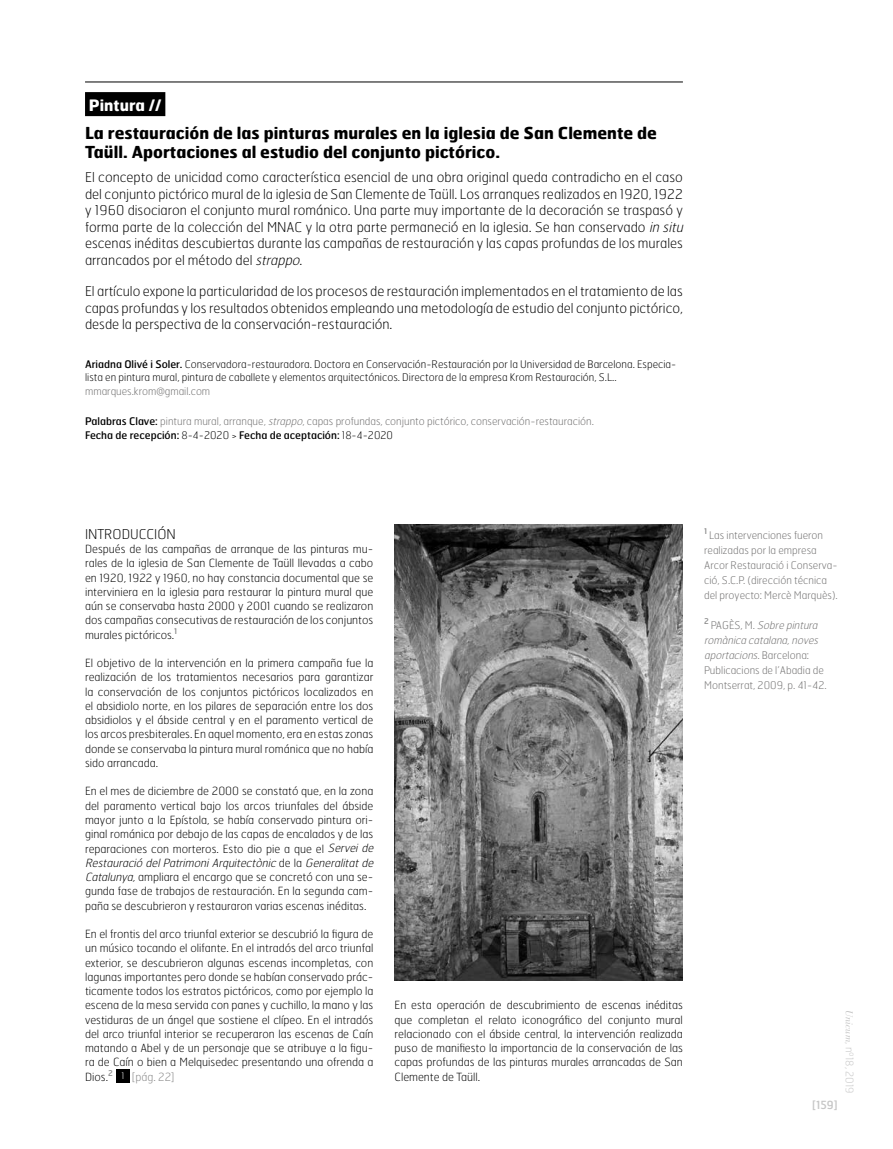
<style>
.page{position:relative;width:893px;height:1149px;background:#fff}
.page>*{position:absolute;margin:0;border:0;box-sizing:border-box;transform-origin:0 0}
.t1{font:700 16.5px/18.8px "Hermes";color:#000}
.t2{font:700 15.75px "Hermes";color:#fff}
.t3{font:100 13.5px/16.5px "Hermes";color:#000}
.t4{font:100 11.25px/14.2px "Hermes";color:#000;text-align:justify}
.t5{font:11.25px "Hermes";color:#c6c6c6}
.t6{font:100 10.5px/15px "Hermes";color:#706f6f}
.t7{font:100 10.5px/13.5px "Hermes";color:#000}
.t8{font:100 10.5px "Hermes";color:#c6c6c6}
.s1{font-style:italic}
.s2{font-weight:400}
.s3{font-weight:400;color:#000}
.s4{color:#000}
.s5{font-size:9px;color:#fff}
.s6{color:#878787}
.s7{font-family:"Bodoni Std";font-weight:400;font-style:italic}
</style>
<div class="page">
<hr style="left:85px;top:82px;width:598px;height:1px;background:#000">
<div style="left:85px;top:92px;width:80px;height:24px;background:#000"></div>
<div style="left:116px;top:1068px;width:14px;height:13px;background:#000"></div>
<img style="left:395px;top:524px;width:288px;height:456px">
<h2 class="t2" style="left:89px;top:95px;width:74px">Pintura //</h2>
<h1 class="t1" style="left:85px;top:123px;width:573px">La restauración de las pinturas murales en la iglesia de San Clemente de<br>Taüll. Aportaciones al estudio del conjunto pictórico.</h1>
<p class="t3" style="left:85px;top:169px;width:603px">El concepto de unicidad como característica esencial de una obra original queda contradicho en el caso del conjunto pictórico mural de la iglesia de San Clemente de Taüll. Los arranques realizados en 1920, 1922 y 1960 disociaron el conjunto mural románico. Una parte muy importante de la decoración se traspasó y forma parte de la colección del MNAC y la otra parte permaneció en la iglesia. Se han conservado <span class="s1">in situ </span>escenas inéditas descubiertas durante las campañas de restauración y las capas profundas de los murales arrancados por el método del <span class="s1">strappo</span>.</p>
<p class="t3" style="left:85px;top:283px;width:599px;text-align:justify">El artículo expone la particularidad de los procesos de restauración implementados en el tratamiento de las capas profundas y los resultados obtenidos empleando una metodología de estudio del conjunto pictórico, desde la perspectiva de la conservación-restauración.</p>
<p class="t7" style="left:85px;top:356px;width:593px"><span class="s2">Ariadna Olivé i Soler.</span> Conservadora-restauradora. Doctora en Conservación-Restauración por la Universidad de Barcelona. Especia&shy;lista en pintura mural, pintura de caballete y elementos arquitectónicos. Directora de la empresa Krom Restauración, S.L..</p>
<p class="t6" style="left:85px;top:383px;width:127px">mmarques.krom@gmail.com</p>
<p class="t6" style="left:85px;top:413px;width:510px;line-height:14.2px"><span class="s3">Palabras Clave:</span> pintura mural, arranque, <span class="s1">strappo</span>, capas profundas, conjunto pictórico, conservación-restauración.<br><span class="s3">Fecha de recepción:</span> <span class="s4">8-4-2020 &gt;</span> <span class="s3">Fecha de aceptación:</span> <span class="s4">18-4-2020</span></p>
<p class="t3" style="left:85px;top:525px;width:92px">INTRODUCCIÓN</p>
<p class="t4" style="left:85px;top:541px;width:290px">Después de las campañas de arranque de las pinturas mu&shy;rales de la iglesia de San Clemente de Taüll llevadas a cabo en 1920, 1922 y 1960, no hay constancia documental que se interviniera en la iglesia para restaurar la pintura mural que aún se conservaba hasta 2000 y 2001 cuando se realizaron dos campañas consecutivas de restauración de los conjuntos murales pictóricos.<sup>1</sup></p>
<p class="t4" style="left:85px;top:655px;width:290px">El objetivo de la intervención en la primera campaña fue la realización de los tratamientos necesarios para garantizar la conservación de los conjuntos pictóricos localizados en el absidiolo norte, en los pilares de separación entre los dos absidiolos y el ábside central y en el paramento vertical de los arcos presbiterales. En aquel momento, era en estas zonas donde se conservaba la pintura mural románica que no había sido arrancada.</p>
<p class="t4" style="left:85px;top:783px;width:293px;text-align:left">En el mes de diciembre de 2000 se constató que, en la zona del paramento vertical bajo los arcos triunfales del ábside mayor junto a la Epístola, se había conservado pintura ori&shy;ginal románica por debajo de las capas de encalados y de las reparaciones con morteros. Esto dio pie a que el <span class="s1">Servei de Restauració delPatrimoniArquitectònic</span> d e l a <span class="s1">Generalitatde Catalunya,</span>ampliara el encargo que se concretó con una se&shy;gunda fase de trabajos de restauración. En la segunda cam&shy;paña se descubrieron y restauraron varias escenas inéditas.</p>
<p class="t4" style="left:85px;top:926px;width:290px">En el frontis del arco triunfal exterior se descubrió la figura de un músico tocando el olifante. En el intradós del arco triunfal exterior, se descubrieron algunas escenas incompletas, con lagunas importantes pero donde se habían conservado prác&shy;ticamente todos los estratos pictóricos, como por ejemplo la escena de la mesa servida con panes y cuchillo, la mano y las vestiduras de un ángel que sostiene el clípeo. En el intradós del arco triunfal interior se recuperaron las escenas de Caín matando a Abel y de un personaje que se atribuye a la figu&shy;ra de Caín o bien a Melquisedec presentando una ofrenda a Dios.<sup>2</sup> <span class="s5">1</span> <span class="s6">[pág. 22]</span></p>
<p class="t4" style="left:395px;top:997px;width:290px">En esta operación de descubrimiento de escenas inéditas que completan el relato iconográfico del conjunto mural relacionado con el ábside central, la intervención realizada puso de manifiesto la importancia de la conservación de las capas profundas de las pinturas murales arrancadas de San Clemente de Taüll.</p>
<p class="t6" style="left:704px;top:527px;width:135px"><sup>1</sup> Las intervenciones fueron realizadas por la empresa<br>Arcor Restauració i Conserva&shy;ció, S.C.P. (dirección técnica del proyecto: Mercè Marquès).</p>
<p class="t6" style="left:704px;top:617px;width:124px"><sup>2</sup> PA G È S , M . <span class="s1">Sobre pintura romànica catalana,noves aportacions.</span>B a r c e l o n a :<br>Publicacions de l’Abadia de<br>Montserrat, 2009, p. 41-42.</p>
<p class="t8" style="left:856px;top:1009px;width:85px;rotate:90deg"><span class="s7">Unicum</span>, nº18, 2019</p>
<p class="t5" style="left:812px;top:1097px;width:27px">[159]</p>
</div>
